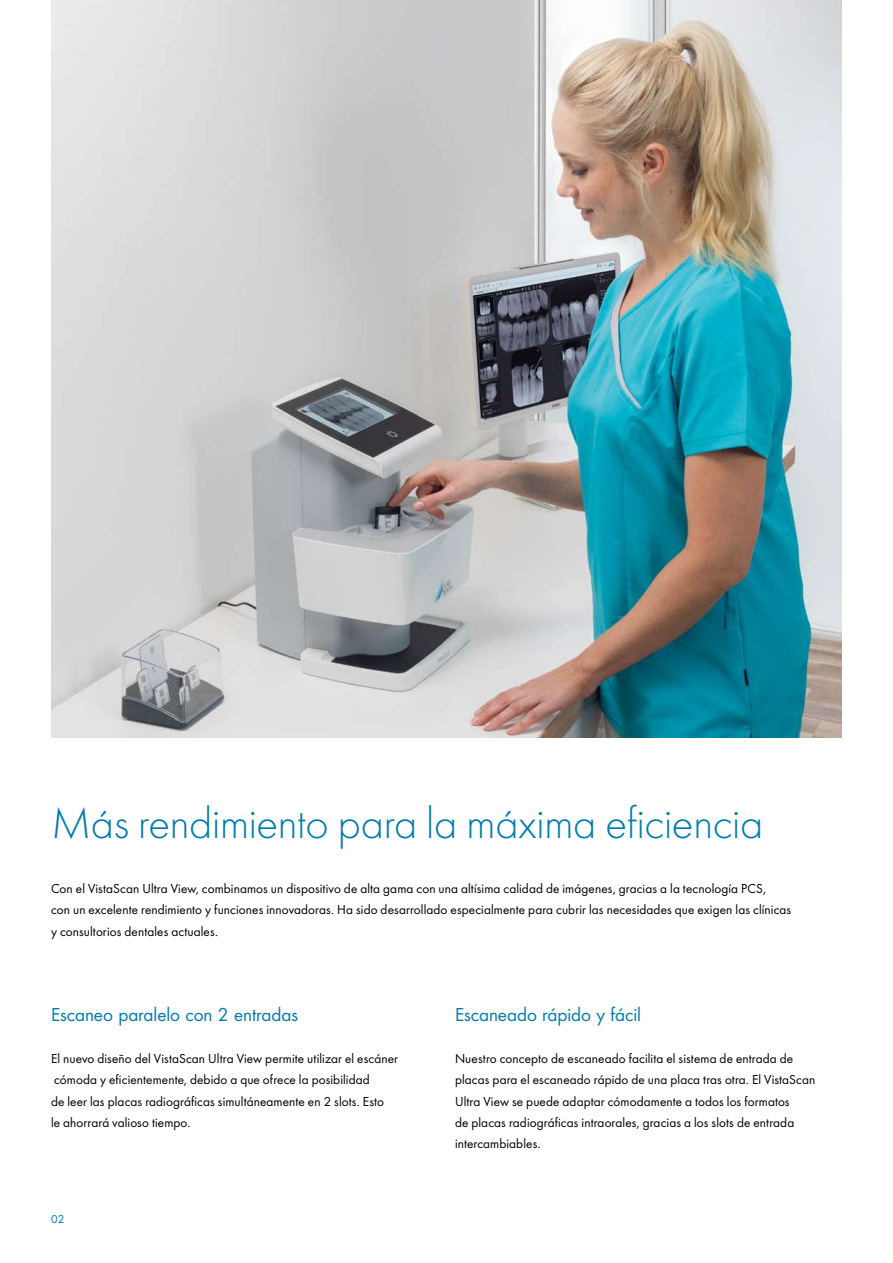
<style>
.page{position:relative;width:893px;height:1263px;background:#fff}
.page>*{position:absolute;margin:0;border:0;box-sizing:border-box;transform-origin:0 0}
.t1{font:300 45px "Futura";letter-spacing:-.01em;color:#007baf}
.t2{font:19.5px "Futura Boo";letter-spacing:-.005em;color:#007baf}
.t3{font:13.5px/21.3px "Futura Boo";letter-spacing:.01em;color:#000}
.t4{font:12px "Futura Boo";color:#007baf}
</style>
<div class="page">
<img style="left:51px;top:0;width:791px;height:738px">
<h1 class="t1" style="left:51px;top:794px;width:714px">Más rendimiento para la máxima eficiencia</h1>
<p class="t3" style="left:51px;top:877px;width:742px">Con el VistaScan Ultra View, combinamos un dispositivo de alta gama con una altísima calidad de imágenes, gracias a la tecnología PCS,<br>con un excelente rendimiento y funciones innovadoras. Ha sido desarrollado especialmente para cubrir las necesidades que exigen las clínicas y consultorios dentales actuales.</p>
<h2 class="t2" style="left:51px;top:1001px;width:249px">Escaneo paralelo con 2 entradas</h2>
<p class="t3" style="left:51px;top:1047px;width:349px">El nuevo diseño del VistaScan Ultra View permite utilizar el escáner cómoda y eficientemente, debido a que ofrece la posibilidad<br>de leer las placas radiográficas simultáneamente en 2 slots. Esto<br>le ahorrará valioso tiempo.</p>
<p class="t4" style="left:51px;top:1210px;width:15px">02</p>
<h2 class="t2" style="left:455px;top:1001px;width:188px">Escaneado rápido y fácil</h2>
<p class="t3" style="left:455px;top:1047px;width:362px">Nuestro concepto de escaneado facilita el sistema de entrada de placas para el escaneado rápido de una placa tras otra. El VistaScan Ultra View se puede adaptar cómodamente a todos los formatos<br>de placas radiográficas intraorales, gracias a los slots de entrada intercambiables.</p>
</div>
